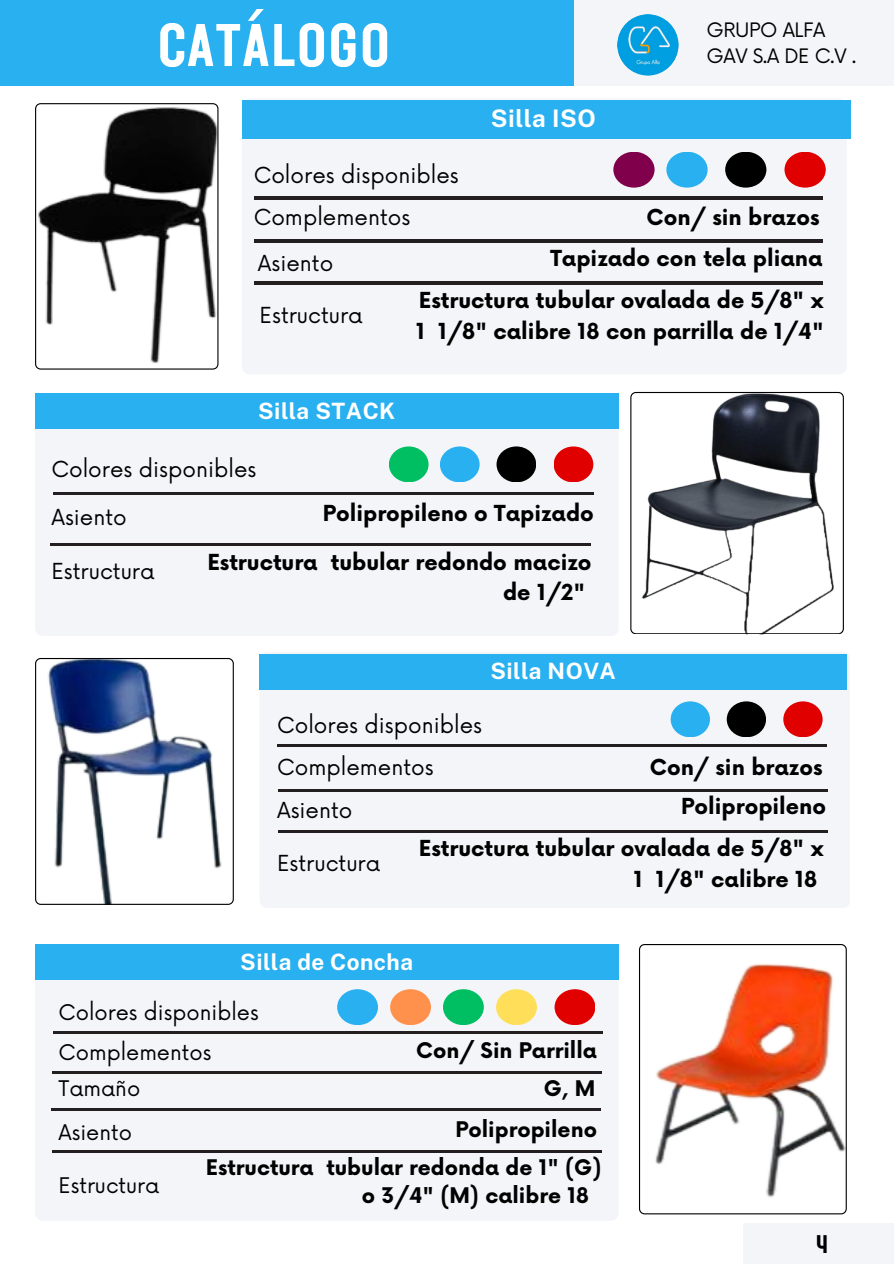
<style>
.page{position:relative;width:894px;height:1264px;background:#fff}
.page>*{position:absolute;margin:0;border:0;box-sizing:border-box;transform-origin:0 0}
.t1{font:60px "Rustic Printed";color:#fff}
.t2{font:25.5px "Rustic Printed";color:#000}
.t3{font:700 24.15px "Public Sans";letter-spacing:.02em;color:#fff}
.t4{font:700 22.5px "Public Sans";letter-spacing:.02em;color:#fff}
.t5{font:700 21.45px/30.3px "Now";color:#000}
.t6{font:21.45px "Now";color:#010101}
.t7{font:700 21.45px "Now";color:#010101}
.t8{font:700 21px/28.2px "Now";color:#010101}
.t9{font:21px "Now";color:#010101}
.t10{font:19.35px/26px "Now";letter-spacing:-.02em;color:#000}
</style>
<div class="page">
<div style="left:0;top:0;width:581px;height:86px;background:#28b0f0"></div>
<div style="left:242px;top:99px;width:604px;height:275px;background:#f3f5f9"></div>
<div style="left:259px;top:652px;width:590px;height:256px;background:#f3f5f9"></div>
<svg style="left:35px;top:103px;width:183px;height:266px"></svg>
<div style="left:242px;top:100px;width:608px;height:38px;background:#28b0f0"></div>
<svg style="left:630px;top:392px;width:213px;height:242px"></svg>
<svg style="left:35px;top:658px;width:199px;height:246px"></svg>
<div style="left:259px;top:654px;width:587px;height:35px;background:#28b0f0"></div>
<div style="left:35px;top:980px;width:583px;height:240px;background:#f3f5f9"></div>
<svg style="left:639px;top:944px;width:207px;height:270px"></svg>
<div style="left:35px;top:944px;width:583px;height:36px;background:#28b0f0"></div>
<div style="left:35px;top:429px;width:583px;height:207px;background:#f3f5f9"></div>
<div style="left:35px;top:394px;width:583px;height:35px;background:#28b0f0"></div>
<div style="left:725px;top:152px;width:41px;height:36px;background:#000;border-radius:50%"></div>
<div style="left:666px;top:152px;width:41px;height:36px;background:#28b0f0;border-radius:50%"></div>
<div style="left:784px;top:152px;width:41px;height:36px;background:#e10000;border-radius:50%"></div>
<div style="left:613px;top:152px;width:41px;height:36px;background:#80004b;border-radius:50%"></div>
<div style="left:496px;top:446px;width:40px;height:36px;background:#000;border-radius:50%"></div>
<div style="left:440px;top:446px;width:39px;height:36px;background:#28b0f0;border-radius:50%"></div>
<div style="left:553px;top:446px;width:40px;height:36px;background:#e10000;border-radius:50%"></div>
<div style="left:389px;top:446px;width:39px;height:36px;background:#00bf63;border-radius:50%"></div>
<div style="left:726px;top:701px;width:39px;height:36px;background:#000;border-radius:50%"></div>
<div style="left:670px;top:701px;width:39px;height:36px;background:#28b0f0;border-radius:50%"></div>
<div style="left:783px;top:701px;width:39px;height:36px;background:#e10000;border-radius:50%"></div>
<div style="left:443px;top:989px;width:40px;height:36px;background:#00bf63;border-radius:50%"></div>
<div style="left:390px;top:989px;width:41px;height:36px;background:#ff914d;border-radius:50%"></div>
<div style="left:337px;top:989px;width:41px;height:36px;background:#28b0f0;border-radius:50%"></div>
<div style="left:554px;top:989px;width:41px;height:36px;background:#e10000;border-radius:50%"></div>
<div style="left:496px;top:989px;width:41px;height:36px;background:#ffde59;border-radius:50%"></div>
<div style="left:574px;top:0;width:319px;height:86px;background:#f3f5f9"></div>
<img style="left:617px;top:14px;width:61px;height:62px;border-radius:50%">
<hr style="left:254px;top:197px;width:568px;height:3px;background:#231f20">
<hr style="left:254px;top:240px;width:568px;height:3px;background:#231f20">
<hr style="left:253px;top:281px;width:569px;height:3px;background:#231f20">
<hr style="left:53px;top:493px;width:540px;height:2px;background:#231f20">
<hr style="left:51px;top:543px;width:540px;height:2px;background:#231f20">
<hr style="left:277px;top:744px;width:549px;height:2px;background:#231f20">
<hr style="left:278px;top:790px;width:549px;height:2px;background:#231f20">
<hr style="left:278px;top:830px;width:549px;height:2px;background:#231f20">
<hr style="left:53px;top:1031px;width:549px;height:2px;background:#231f20">
<hr style="left:52px;top:1071px;width:549px;height:2px;background:#231f20">
<hr style="left:51px;top:1108px;width:549px;height:2px;background:#231f20">
<hr style="left:52px;top:1149px;width:549px;height:2px;background:#231f20">
<div style="left:743px;top:1223px;width:150px;height:40px;background:#f3f5f9"></div>
<p class="t1" style="left:157px;top:5px;width:235px">CATÁLOGO</p>
<p class="t6" style="left:253px;top:163px;width:206px">Colores disponibles</p>
<p class="t3" style="left:490px;top:104px;width:107px">Silla ISO</p>
<h5 class="t10" style="left:706px;top:18px;width:151px">GRUPO ALFA<br>GAV S.A DE C.V .</h5>
<h2 class="t6" style="left:253px;top:205px;width:158px">Complementos</h2>
<h2 class="t6" style="left:258px;top:251px;width:77px">Asiento</h2>
<p class="t7" style="left:550px;top:246px;width:273px">Tapizado con tela pliana</p>
<h5 class="t7" style="left:646px;top:205px;width:174px">Con/ sin brazos</h5>
<p class="t6" style="left:259px;top:303px;width:105px">Estructura</p>
<p class="t5" style="left:416px;top:287px;width:409px">Estructura tubular ovalada de 5/8" x<br>1 1/8" calibre 18 con parrilla de 1/4"</p>
<h5 class="t4" style="left:258px;top:397px;width:139px">Silla STACK</h5>
<p class="t6" style="left:51px;top:457px;width:206px">Colores disponibles</p>
<p class="t6" style="left:51px;top:505px;width:77px">Asiento</p>
<h5 class="t7" style="left:323px;top:502px;width:272px">Polipropileno o Tapizado</h5>
<h5 class="t6" style="left:51px;top:559px;width:105px">Estructura</h5>
<p class="t5" style="left:503px;top:548px;width:90px;text-indent:-295px">Estructura tubular redondo macizo de 1/2"</p>
<p class="t4" style="left:490px;top:657px;width:127px">Silla NOVA</p>
<p class="t6" style="left:277px;top:713px;width:206px">Colores disponibles</p>
<p class="t6" style="left:277px;top:754px;width:158px">Complementos</p>
<p class="t6" style="left:277px;top:798px;width:77px">Asiento</p>
<p class="t7" style="left:681px;top:794px;width:146px">Polipropileno</p>
<p class="t7" style="left:649px;top:755px;width:174px">Con/ sin brazos</p>
<p class="t6" style="left:277px;top:851px;width:105px">Estructura</p>
<h2 class="t5" style="left:633px;top:834px;width:191px;text-indent:-215px">Estructura tubular ovalada de 5/8" x<br>1 1/8" calibre 18</h2>
<p class="t4" style="left:240px;top:948px;width:174px">Silla de Concha</p>
<p class="t9" style="left:58px;top:1000px;width:202px">Colores disponibles</p>
<p class="t9" style="left:58px;top:1040px;width:154px">Complementos</p>
<h5 class="t8" style="left:416px;top:1037px;width:182px">Con/ Sin Parrilla</h5>
<p class="t8" style="left:544px;top:1075px;width:53px">G, M</p>
<h5 class="t9" style="left:58px;top:1077px;width:83px">Tamaño</h5>
<p class="t9" style="left:58px;top:1120px;width:75px">Asiento</p>
<p class="t8" style="left:455px;top:1116px;width:143px">Polipropileno</p>
<h5 class="t9" style="left:58px;top:1173px;width:102px">Estructura</h5>
<p class="t8" style="left:362px;top:1154px;width:241px;text-indent:-156px">Estructura tubular redonda de 1" (G) o 3/4" (M) calibre 18</p>
<p class="t2" style="left:815px;top:1226px;width:14px">4</p>
</div>
